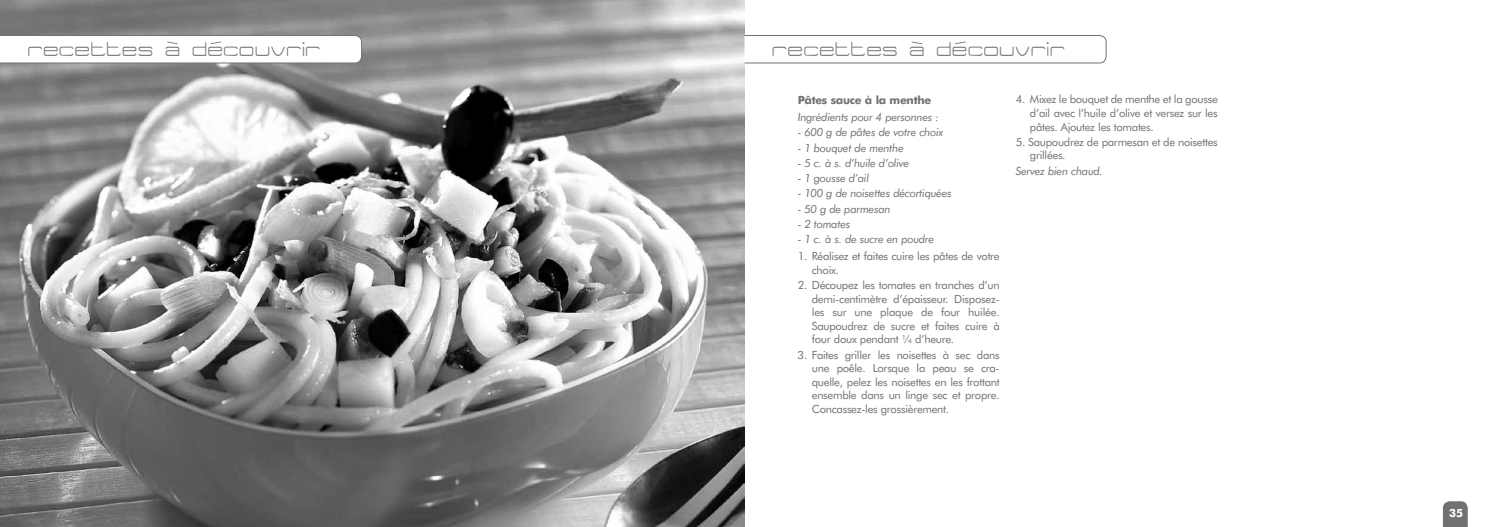
<style>
.page{position:relative;width:1489px;height:527px;background:#fff}
.page>*{position:absolute;margin:0;border:0;box-sizing:border-box;transform-origin:0 0}
.t1{font:22.5px "Tidy Curve TV";color:#707172}
.t2{font:11.25px/13.5px "Futura BT";letter-spacing:-.025em;color:#707172;text-align:justify}
.t3{font:italic 11.25px "Futura BT";letter-spacing:-.025em;color:#707172}
.t4{font:700 11.25px "Futura BT";letter-spacing:-.025em;color:#707172}
.t5{font:700 11.25px "Futura BT";color:#fff}
</style>
<div class="page">
<img style="left:0;top:0;width:744px;height:526px">
<svg style="left:1442px;top:501px;width:25px;height:25px"></svg>
<svg style="left:0;top:34px;width:362px;height:30px"></svg>
<svg style="left:743px;top:34px;width:363px;height:30px"></svg>
<h1 class="t1" style="left:28px;top:38px;width:295px">recettes a decouvrir</h1>
<h1 class="t1" style="left:772px;top:38px;width:295px">recettes a decouvrir</h1>
<p class="t4" style="left:797px;top:93px;width:135px">Pâtes sauce à la menthe</p>
<p class="t3" style="left:797px;top:110px;width:143px">Ingrédients pour 4 personnes :</p>
<p class="t3" style="left:797px;top:125px;width:147px">- 600 g de pâtes de votre choix</p>
<p class="t3" style="left:797px;top:141px;width:108px">- 1 bouquet de menthe</p>
<p class="t3" style="left:797px;top:156px;width:113px">- 5 c. à s. d’huile d’olive</p>
<p class="t3" style="left:797px;top:171px;width:73px">- 1 gousse d’ail</p>
<p class="t3" style="left:797px;top:186px;width:155px">- 100 g de noisettes décortiquées</p>
<p class="t3" style="left:797px;top:202px;width:94px">- 50 g de parmesan</p>
<p class="t3" style="left:797px;top:217px;width:54px">- 2 tomates</p>
<p class="t3" style="left:797px;top:232px;width:138px">- 1 c. à s. de sucre en poudre</p>
<p class="t2" style="left:811px;top:249px;width:189px;text-indent:-14px">1. Réalisez et faites cuire les pâtes de votre choix.</p>
<p class="t2" style="left:811px;top:278px;width:189px;text-indent:-14px">2. Découpez les tomates en tranches d’un demi-centimètre d’épaisseur. Disposez&shy;les sur une plaque de four huilée.<br>Saupoudrez de sucre et faites cuire à four doux pendant ¼ d’heure.</p>
<p class="t2" style="left:811px;top:347px;width:189px;text-indent:-14px">3. Faites griller les noisettes à sec dans une poêle. Lorsque la peau se cra&shy;quelle, pelez les noisettes en les frottant ensemble dans un linge sec et propre.<br>Concassez-les grossièrement.</p>
<p class="t2" style="left:1029px;top:92px;width:189px;text-indent:-14px">4. Mixez le bouquet de menthe et la gousse d’ail avec l’huile d’olive et versez sur les pâtes. Ajoutez les tomates.</p>
<p class="t2" style="left:1029px;top:135px;width:189px;text-indent:-14px">5. Saupoudrez de parmesan et de noisettes grillées.</p>
<p class="t3" style="left:1015px;top:164px;width:89px">Servez bien chaud.</p>
<p class="t5" style="left:1448px;top:505px;width:16px">35</p>
</div>
